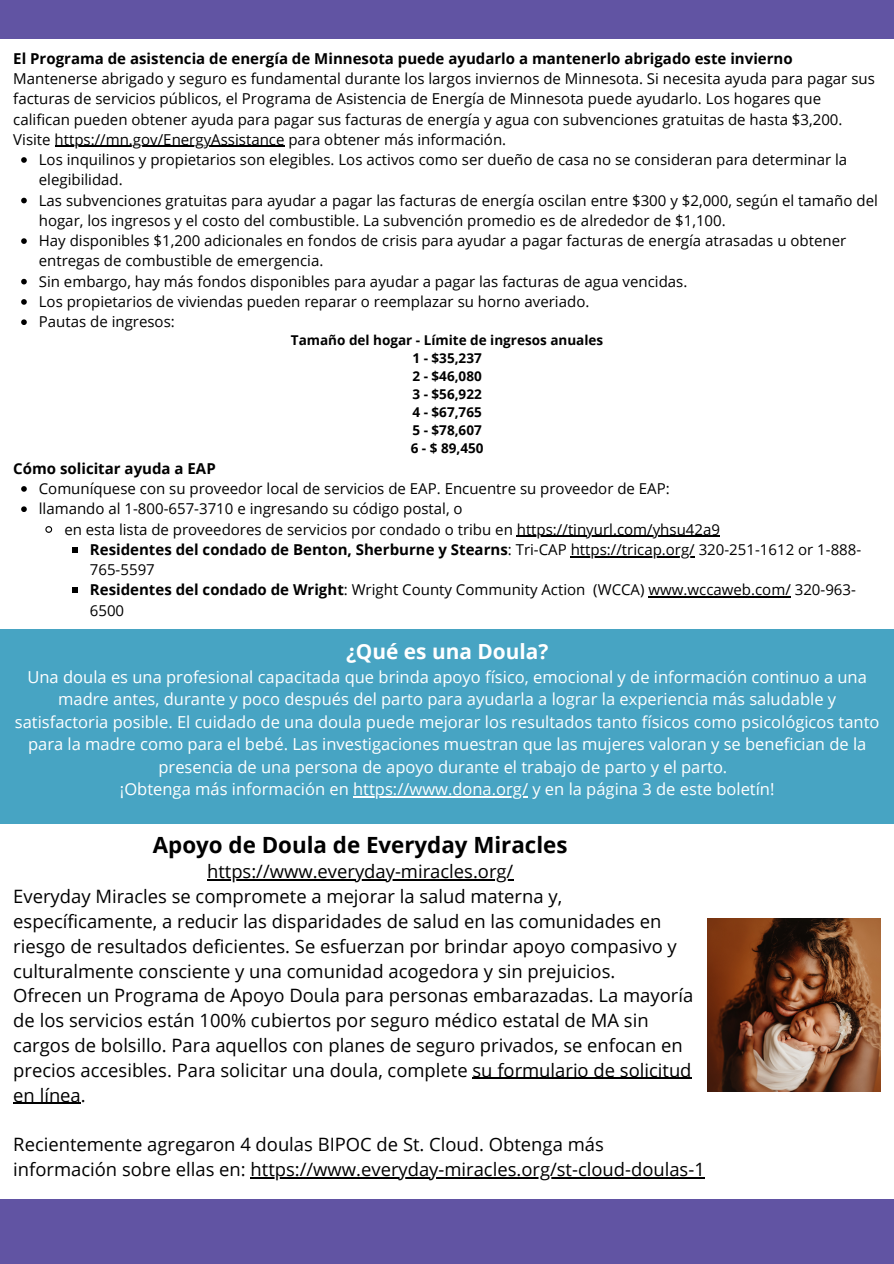
<style>
.page{position:relative;width:894px;height:1264px;background:#fff}
.page>*{position:absolute;margin:0;border:0;box-sizing:border-box;transform-origin:0 0}
.t1{font:700 22.35px "Open Sans";color:#000}
.t2{font:700 20.85px "Open Sans";color:#fff}
.t3{font:18.45px/24.8px "Open Sans";color:#000}
.t4{font:16.5px/22.5px "Open Sans";color:#fff;text-align:center}
.t5{font:15px/20.2px "Open Sans";color:#000}
.t6{font:700 15px "Open Sans";color:#000}
.t7{font:700 13.5px "Open Sans";color:#000}
.s1{font-weight:700}
</style>
<div class="page">
<div style="left:0;top:0;width:893px;height:1263px;background:#6154a3"></div>
<div style="left:0;top:39px;width:893px;height:1159px;background:#fff"></div>
<div style="left:0;top:629px;width:893px;height:194px;background:#47a4c3"></div>
<img style="left:707px;top:918px;width:173px;height:173px">
<svg style="left:21px;top:157px;width:6px;height:6px"></svg>
<svg style="left:21px;top:198px;width:6px;height:5px"></svg>
<svg style="left:21px;top:238px;width:6px;height:6px"></svg>
<svg style="left:21px;top:279px;width:6px;height:5px"></svg>
<svg style="left:21px;top:299px;width:6px;height:6px"></svg>
<svg style="left:21px;top:319px;width:6px;height:6px"></svg>
<svg style="left:21px;top:486px;width:6px;height:6px"></svg>
<svg style="left:21px;top:506px;width:6px;height:6px"></svg>
<svg style="left:45px;top:526px;width:8px;height:7px"></svg>
<hr style="left:516px;top:535px;width:203px;height:2px;background:#000">
<svg style="left:72px;top:547px;width:5px;height:5px"></svg>
<hr style="left:570px;top:556px;width:124px;height:1px;background:#000">
<svg style="left:72px;top:587px;width:5px;height:6px"></svg>
<hr style="left:648px;top:596px;width:142px;height:1px;background:#000">
<hr style="left:55px;top:146px;width:229px;height:1px;background:#000">
<hr style="left:207px;top:879px;width:306px;height:1px;background:#000">
<hr style="left:472px;top:1077px;width:219px;height:1px;background:#000">
<hr style="left:13px;top:1102px;width:68px;height:1px;background:#000">
<hr style="left:250px;top:1176px;width:454px;height:2px;background:#000">
<hr style="left:353px;top:796px;width:175px;height:1px;background:#fff">
<p class="t6" style="left:13px;top:48px;width:780px">El Programa de asistencia de energía de Minnesota puede ayudarlo a mantenerlo abrigado este invierno</p>
<p class="t5" style="left:13px;top:68px;width:862px">Mantenerse abrigado y seguro es fundamental durante los largos inviernos de Minnesota. Si necesita ayuda para pagar sus facturas de servicios públicos, el Programa de Asistencia de Energía de Minnesota puede ayudarlo. Los hogares que califican pueden obtener ayuda para pagar sus facturas de energía y agua con subvenciones gratuitas de hasta $3,200.<br>Visite https://mn.gov/EnergyAssistance para obtener más información.</p>
<p class="t5" style="left:39px;top:149px;width:809px">Los inquilinos y propietarios son elegibles. Los activos como ser dueño de casa no se consideran para determinar la elegibilidad.</p>
<p class="t5" style="left:39px;top:190px;width:840px">Las subvenciones gratuitas para ayudar a pagar las facturas de energía oscilan entre $300 y $2,000, según el tamaño del hogar, los ingresos y el costo del combustible. La subvención promedio es de alrededor de $1,100.</p>
<p class="t5" style="left:39px;top:230px;width:808px">Hay disponibles $1,200 adicionales en fondos de crisis para ayudar a pagar facturas de energía atrasadas u obtener entregas de combustible de emergencia.</p>
<p class="t5" style="left:39px;top:271px;width:650px">Sin embargo, hay más fondos disponibles para ayudar a pagar las facturas de agua vencidas.</p>
<p class="t5" style="left:39px;top:291px;width:552px">Los propietarios de viviendas pueden reparar o reemplazar su horno averiado.</p>
<p class="t5" style="left:39px;top:311px;width:137px">Pautas de ingresos:</p>
<p class="t6" style="left:13px;top:457px;width:204px">Cómo solicitar ayuda a EAP</p>
<p class="t7" style="left:291px;top:331px;width:314px">Tamaño del hogar - Límite de ingresos anuales</p>
<p class="t7" style="left:412px;top:349px;width:71px">1 - $35,237</p>
<p class="t7" style="left:412px;top:367px;width:71px">2 - $46,080</p>
<p class="t7" style="left:412px;top:385px;width:71px">3 - $56,922</p>
<p class="t7" style="left:412px;top:403px;width:71px">4 - $67,765</p>
<p class="t7" style="left:412px;top:421px;width:71px">5 - $78,607</p>
<p class="t7" style="left:410px;top:439px;width:74px">6 - $ 89,450</p>
<p class="t5" style="left:39px;top:478px;width:632px">Comuníquese con su proveedor local de servicios de EAP. Encuentre su proveedor de EAP:</p>
<p class="t5" style="left:39px;top:498px;width:425px">llamando al 1-800-657-3710 e ingresando su código postal, o</p>
<p class="t5" style="left:64px;top:518px;width:657px">en esta lista de proveedores de servicios por condado o tribu en https://tinyurl.com/yhsu42a9</p>
<p class="t5" style="left:90px;top:539px;width:772px"><span class="s1">Residentes del condado de Benton, Sherburne y Stearns</span>: Tri-CAP https://tricap.org/ 320-251-1612 or 1-888-<br>765-5597</p>
<p class="t5" style="left:90px;top:579px;width:767px"><span class="s1">Residentes del condado de Wright</span>: Wright County Community Action (WCCA) www.wccaweb.com/ 320-963-<br>6500</p>
<p class="t2" style="left:346px;top:636px;width:204px">¿Qué es una Doula?</p>
<p class="t4" style="left:15px;top:665px;width:865px">Una doula es una profesional capacitada que brinda apoyo físico, emocional y de información continuo a una madre antes, durante y poco después del parto para ayudarla a lograr la experiencia más saludable y satisfactoria posible. El cuidado de una doula puede mejorar los resultados tanto físicos como psicológicos tanto para la madre como para el bebé. Las investigaciones muestran que las mujeres valoran y se benefician de la presencia de una persona de apoyo durante el trabajo de parto y el parto.</p>
<p class="t4" style="left:120px;top:777px;width:655px">¡Obtenga más información en https://www.dona.org/ y en la página 3 de este boletín!</p>
<p class="t1" style="left:153px;top:828px;width:416px">Apoyo de Doula de Everyday Miracles</p>
<p class="t3" style="left:207px;top:858px;width:308px">https://www.everyday-miracles.org/</p>
<p class="t3" style="left:13px;top:883px;width:664px">Everyday Miracles se compromete a mejorar la salud materna y, específicamente, a reducir las disparidades de salud en las comunidades en riesgo de resultados deficientes. Se esfuerzan por brindar apoyo compasivo y culturalmente consciente y una comunidad acogedora y sin prejuicios.</p>
<p class="t3" style="left:13px;top:982px;width:681px">Ofrecen un Programa de Apoyo Doula para personas embarazadas. La mayoría de los servicios están 100% cubiertos por seguro médico estatal de MA sin cargos de bolsillo. Para aquellos con planes de seguro privados, se enfocan en precios accesibles. Para solicitar una doula, complete su formulario de solicitud en línea.</p>
<p class="t3" style="left:13px;top:1131px;width:692px">Recientemente agregaron 4 doulas BIPOC de St. Cloud. Obtenga más información sobre ellas en: https://www.everyday-miracles.org/st-cloud-doulas-1</p>
</div>
